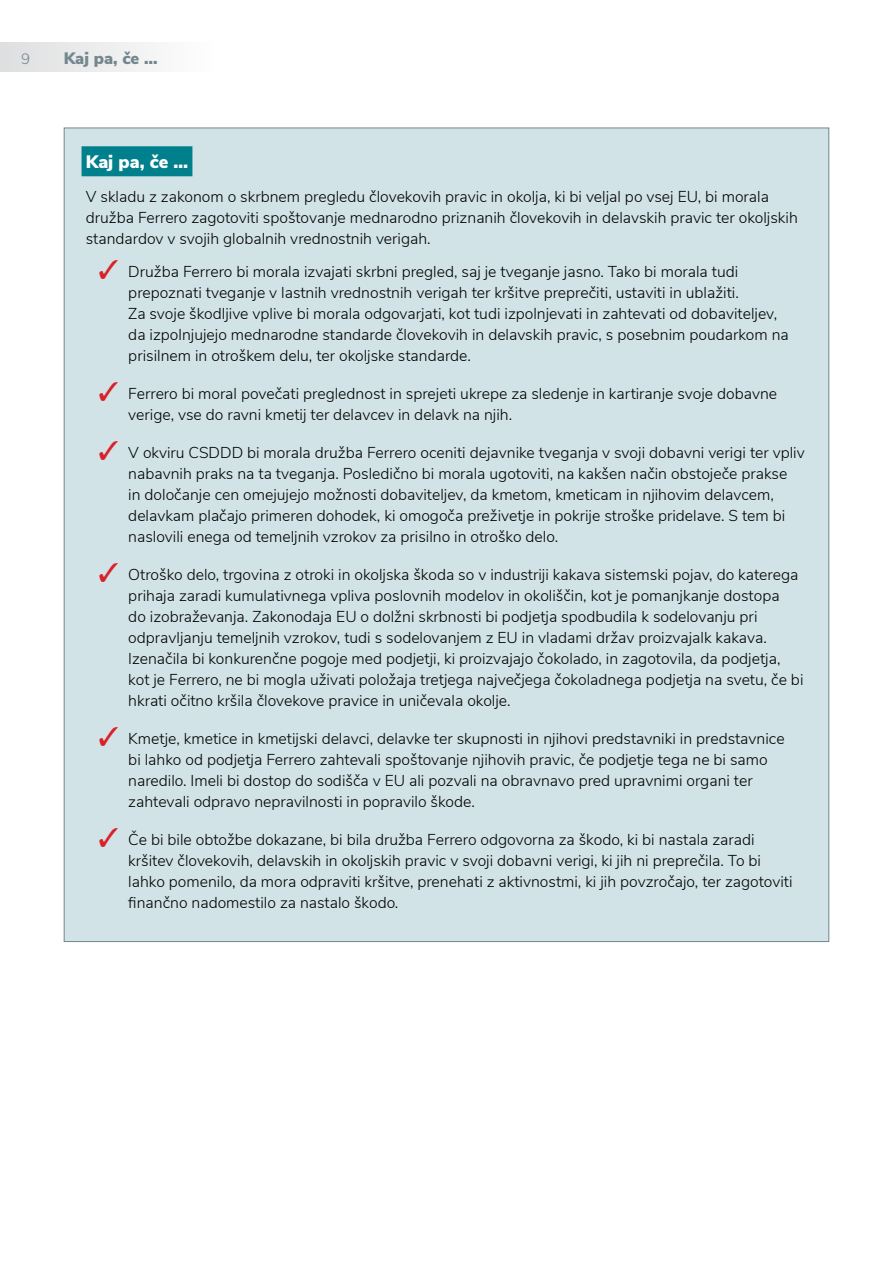
<style>
.page{position:relative;width:893px;height:1263px;background:#fff}
.page>*{position:absolute;margin:0;border:0;box-sizing:border-box;transform-origin:0 0}
.t1{font:900 18px "Nunito Sans";color:#fff}
.t2{font:900 16.5px "Nunito Sans";color:#74878f}
.t3{font:300 15.75px/21px "Nunito Sans";color:#000}
.t4{font:300 15px "Nunito Sans";color:#74878f}
.s1{color:#da2128}
</style>
<div class="page">
<div style="left:64px;top:128px;width:765px;height:813px;background:#d1e3e7"></div>
<div style="left:82px;top:146px;width:110px;height:30px;background:#007f8d"></div>
<div style="left:0;top:43px;width:213px;height:29px;background:linear-gradient(to right,#dddedf,#fefefe)"></div>
<p class="t4" style="left:21px;top:48px;width:10px">9</p>
<p class="t2" style="left:64px;top:46px;width:95px">Kaj pa, če …</p>
<p class="t1" style="left:86px;top:148px;width:104px">Kaj pa, če …</p>
<p class="t3" style="left:86px;top:185px;width:714px">V skladu z zakonom o skrbnem pregledu človekovih pravic in okolja, ki bi veljal po vsej EU, bi morala družba Ferrero zagotoviti spoštovanje mednarodno priznanih človekovih in delavskih pravic ter okoljskih standardov v svojih globalnih vrednostnih verigah.</p>
<p class="t3" style="left:128px;top:260px;width:662px;text-indent:-30px"><span class="s1">✓</span> Družba Ferrero bi morala izvajati skrbni pregled, saj je tveganje jasno. Tako bi morala tudi prepoznati tveganje v lastnih vrednostnih verigah ter kršitve preprečiti, ustaviti in ublažiti.<br>Za svoje škodljive vplive bi morala odgovarjati, kot tudi izpolnjevati in zahtevati od dobaviteljev, da izpolnjujejo mednarodne standarde človekovih in delavskih pravic, s posebnim poudarkom na prisilnem in otroškem delu, ter okoljske standarde.</p>
<p class="t3" style="left:128px;top:382px;width:650px;text-indent:-30px"><span class="s1">✓</span> Ferrero bi moral povečati preglednost in sprejeti ukrepe za sledenje in kartiranje svoje dobavne verige, vse do ravni kmetij ter delavcev in delavk na njih.</p>
<p class="t3" style="left:128px;top:441px;width:678px;text-indent:-30px"><span class="s1">✓</span> V okviru CSDDD bi morala družba Ferrero oceniti dejavnike tveganja v svoji dobavni verigi ter vpliv nabavnih praks na ta tveganja. Posledično bi morala ugotoviti, na kakšen način obstoječe prakse<br>in določanje cen omejujejo možnosti dobaviteljev, da kmetom, kmeticam in njihovim delavcem, delavkam plačajo primeren dohodek, ki omogoča preživetje in pokrije stroške pridelave. S tem bi naslovili enega od temeljnih vzrokov za prisilno in otroško delo.</p>
<p class="t3" style="left:128px;top:563px;width:677px;text-indent:-30px"><span class="s1">✓</span> Otroško delo, trgovina z otroki in okoljska škoda so v industriji kakava sistemski pojav, do katerega prihaja zaradi kumulativnega vpliva poslovnih modelov in okoliščin, kot je pomanjkanje dostopa<br>do izobraževanja. Zakonodaja EU o dolžni skrbnosti bi podjetja spodbudila k sodelovanju pri odpravljanju temeljnih vzrokov, tudi s sodelovanjem z EU in vladami držav proizvajalk kakava.<br>Izenačila bi konkurenčne pogoje med podjetji, ki proizvajajo čokolado, in zagotovila, da podjetja, kot je Ferrero, ne bi mogla uživati položaja tretjega največjega čokoladnega podjetja na svetu, če bi hkrati očitno kršila človekove pravice in uničevala okolje.</p>
<p class="t3" style="left:128px;top:727px;width:658px;text-indent:-30px"><span class="s1">✓</span> Kmetje, kmetice in kmetijski delavci, delavke ter skupnosti in njihovi predstavniki in predstavnice bi lahko od podjetja Ferrero zahtevali spoštovanje njihovih pravic, če podjetje tega ne bi samo naredilo. Imeli bi dostop do sodišča v EU ali pozvali na obravnavo pred upravnimi organi ter zahtevali odpravo nepravilnosti in popravilo škode.</p>
<p class="t3" style="left:128px;top:828px;width:666px;text-indent:-30px"><span class="s1">✓</span> Če bi bile obtožbe dokazane, bi bila družba Ferrero odgovorna za škodo, ki bi nastala zaradi kršitev človekovih, delavskih in okoljskih pravic v svoji dobavni verigi, ki jih ni preprečila. To bi lahko pomenilo, da mora odpraviti kršitve, prenehati z aktivnostmi, ki jih povzročajo, ter zagotoviti finančno nadomestilo za nastalo škodo.</p>
</div>
